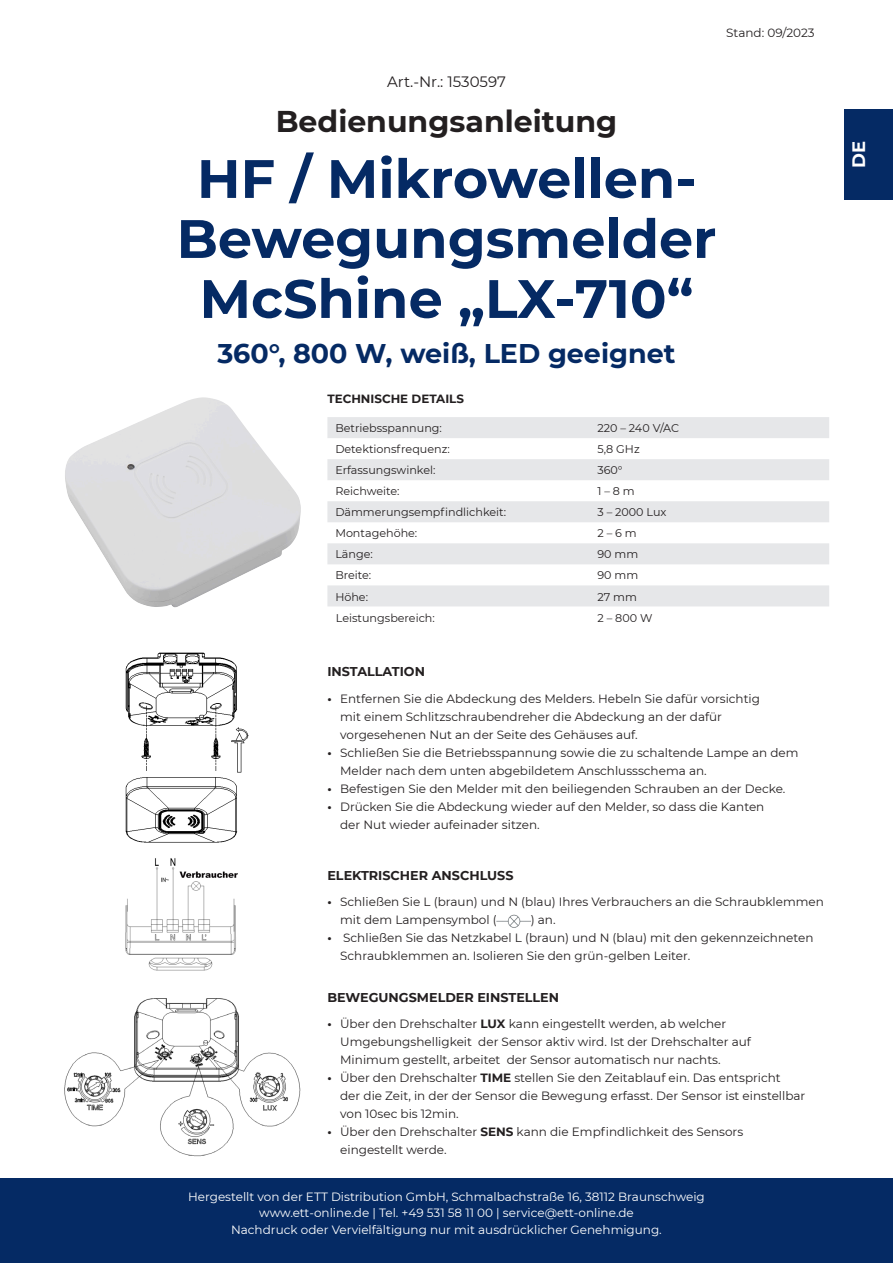
<style>
.page{position:relative;width:893px;height:1263px;background:#fff}
.page>*{position:absolute;margin:0;border:0;box-sizing:border-box;transform-origin:0 0}
.Überschrift_GROSS{font:700 54px/60px "Montserrat";color:#052a64;text-align:center}
.Überschrift_KLEIN{font:700 30px "Montserrat";color:#231f20}
.Überschrift_GROSS-2{font:700 27px "Montserrat";color:#052a64}
.t1{font:700 18px "Montserrat";color:#fff}
.Fließtext{font:15px "Montserrat";color:#231f20}
.Kopfzeile{font:700 12.75px "Montserrat";color:#231f20}
.Tabelle_BLANK{font:12px/18px "Montserrat";color:#231f20}
.t2{font:12px "Montserrat";color:#fff}
.Kopfzeile-2{font:700 11.85px "Montserrat";color:#231f20}
.Tabelle{font:11.25px "Montserrat";color:#231f20}
.Tabelle_BLANK-2{font:11.25px "Montserrat";color:#231f20}
.s1{font-weight:700}
</style>
<div class="page">
<div style="left:844px;top:109px;width:49px;height:91px;background:#052a64"></div>
<div style="left:0;top:1178px;width:893px;height:85px;background:#052a64"></div>
<img style="left:65px;top:397px;width:236px;height:210px">
<img style="left:64px;top:998px;width:237px;height:158px">
<img style="left:125px;top:858px;width:113px;height:113px">
<img style="left:497px;top:914px;width:34px;height:13px">
<img style="left:125px;top:652px;width:124px;height:191px">
<div style="left:327px;top:417px;width:502px;height:21px;background:#e6e7e9"></div>
<div style="left:327px;top:459px;width:502px;height:21px;background:#e6e7e9"></div>
<div style="left:327px;top:501px;width:502px;height:21px;background:#e6e7e9"></div>
<div style="left:327px;top:543px;width:502px;height:21px;background:#e6e7e9"></div>
<div style="left:327px;top:585px;width:502px;height:21px;background:#e6e7e9"></div>
<p class="Tabelle_BLANK" style="left:726px;top:23px;width:90px">Stand: 09/2023</p>
<p class="Fließtext" style="left:387px;top:71px;width:120px">Art.-Nr.: 1530597</p>
<p class="Überschrift_KLEIN" style="left:276px;top:100px;width:343px">Bedienungsanleitung</p>
<p class="Überschrift_GROSS" style="left:177px;top:146px;width:541px">HF / Mikrowellen-<br>Bewegungsmelder<br>McShine „LX-710“</p>
<p class="Überschrift_GROSS-2" style="left:217px;top:334px;width:460px">360°, 800 W, weiß, LED geeignet</p>
<p class="Kopfzeile-2" style="left:327px;top:390px;width:138px">TECHNISCHE DETAILS</p>
<p class="Tabelle" style="left:335px;top:420px;width:108px">Betriebsspannung:</p>
<p class="Tabelle" style="left:597px;top:420px;width:83px">220 – 240 V/AC</p>
<p class="Tabelle_BLANK-2" style="left:335px;top:441px;width:116px">Detektionsfrequenz:</p>
<p class="Tabelle_BLANK-2" style="left:597px;top:441px;width:44px">5,8 GHz</p>
<p class="Tabelle" style="left:335px;top:462px;width:102px">Erfassungswinkel:</p>
<p class="Tabelle" style="left:597px;top:462px;width:27px">360°</p>
<p class="Tabelle_BLANK-2" style="left:335px;top:484px;width:66px">Reichweite:</p>
<p class="Tabelle_BLANK-2" style="left:597px;top:484px;width:39px">1 – 8 m</p>
<p class="Tabelle" style="left:335px;top:505px;width:172px">Dämmerungsempfindlichkeit:</p>
<p class="Tabelle" style="left:597px;top:505px;width:71px">3 – 2000 Lux</p>
<p class="Tabelle_BLANK-2" style="left:335px;top:526px;width:84px">Montagehöhe:</p>
<p class="Tabelle_BLANK-2" style="left:597px;top:526px;width:41px">2 – 6 m</p>
<p class="Tabelle" style="left:335px;top:547px;width:39px">Länge:</p>
<p class="Tabelle" style="left:597px;top:547px;width:42px">90 mm</p>
<p class="Tabelle_BLANK-2" style="left:335px;top:568px;width:37px">Breite:</p>
<p class="Tabelle_BLANK-2" style="left:597px;top:568px;width:42px">90 mm</p>
<p class="Tabelle" style="left:335px;top:589px;width:34px">Höhe:</p>
<p class="Tabelle" style="left:597px;top:589px;width:41px">27 mm</p>
<p class="Tabelle_BLANK-2" style="left:336px;top:610px;width:100px">Leistungsbereich:</p>
<p class="Tabelle_BLANK-2" style="left:597px;top:610px;width:56px">2 – 800 W</p>
<p class="Kopfzeile" style="left:327px;top:662px;width:99px">INSTALLATION</p>
<p class="Tabelle_BLANK" style="left:340px;top:689px;width:421px;text-indent:-13px"><span class="s1">•</span> Entfernen Sie die Abdeckung des Melders. Hebeln Sie dafür vorsichtig mit einem Schlitzschraubendreher die Abdeckung an der dafür vorgesehenen Nut an der Seite des Gehäuses auf.</p>
<p class="Tabelle_BLANK" style="left:340px;top:743px;width:460px;text-indent:-13px"><span class="s1">•</span> Schließen Sie die Betriebsspannung sowie die zu schaltende Lampe an dem<br>Melder nach dem unten abgebildetem Anschlussschema an.</p>
<p class="Tabelle_BLANK" style="left:327px;top:779px;width:459px"><span class="s1">•</span> Befestigen Sie den Melder mit den beiliegenden Schrauben an der Decke.</p>
<p class="Tabelle_BLANK" style="left:340px;top:797px;width:426px;text-indent:-13px"><span class="s1">•</span> Drücken Sie die Abdeckung wieder auf den Melder, so dass die Kanten der Nut wieder aufeinader sitzen.</p>
<p class="Kopfzeile" style="left:327px;top:866px;width:188px">ELEKTRISCHER ANSCHLUSS</p>
<p class="Tabelle_BLANK" style="left:340px;top:893px;width:485px;text-indent:-13px"><span class="s1">•</span> Schließen Sie L (braun) und N (blau) Ihres Verbrauchers an die Schraubklemmen mit dem Lampensymbol (</p>
<p class="Tabelle_BLANK" style="left:531px;top:911px;width:26px">) an.</p>
<p class="Tabelle_BLANK" style="left:340px;top:929px;width:475px;text-indent:-13px"><span class="s1">•</span> Schließen Sie das Netzkabel L (braun) und N (blau) mit den gekennzeichneten<br>Schraubklemmen an. Isolieren Sie den grün-gelben Leiter.</p>
<p class="Kopfzeile" style="left:327px;top:988px;width:233px">BEWEGUNGSMELDER EINSTELLEN</p>
<p class="Tabelle_BLANK" style="left:340px;top:1015px;width:412px;text-indent:-13px"><span class="s1">•</span> Über den Drehschalter <span class="s1">LUX</span> kann eingestellt werden, ab welcher<br>Umgebungshelligkeit der Sensor aktiv wird. Ist der Drehschalter auf<br>Minimum gestellt, arbeitet der Sensor automatisch nur nachts.</p>
<p class="Tabelle_BLANK" style="left:340px;top:1069px;width:467px;text-indent:-13px"><span class="s1">•</span> Über den Drehschalter <span class="s1">TIME</span> stellen Sie den Zeitablauf ein. Das entspricht<br>der die Zeit, in der der Sensor die Bewegung erfasst. Der Sensor ist einstellbar von 10sec bis 12min.</p>
<p class="Tabelle_BLANK" style="left:340px;top:1123px;width:405px;text-indent:-13px"><span class="s1">•</span> Über den Drehschalter <span class="s1">SENS</span> kann die Empfindlichkeit des Sensors eingestellt werde.</p>
<p class="t2" style="left:188px;top:1188px;width:518px">Hergestellt von der ETT Distribution GmbH, Schmalbachstraße 16, 38112 Braunschweig</p>
<p class="t2" style="left:259px;top:1205px;width:376px">www.ett-online.de | Tel. +49 531 58 11 00 | service@ett-online.de</p>
<p class="t2" style="left:231px;top:1221px;width:432px">Nachdruck oder Vervielfältigung nur mit ausdrücklicher Genehmigung.</p>
<h3 class="t1" style="left:846px;top:168px;width:28px;rotate:-90deg">DE</h3>
</div>
